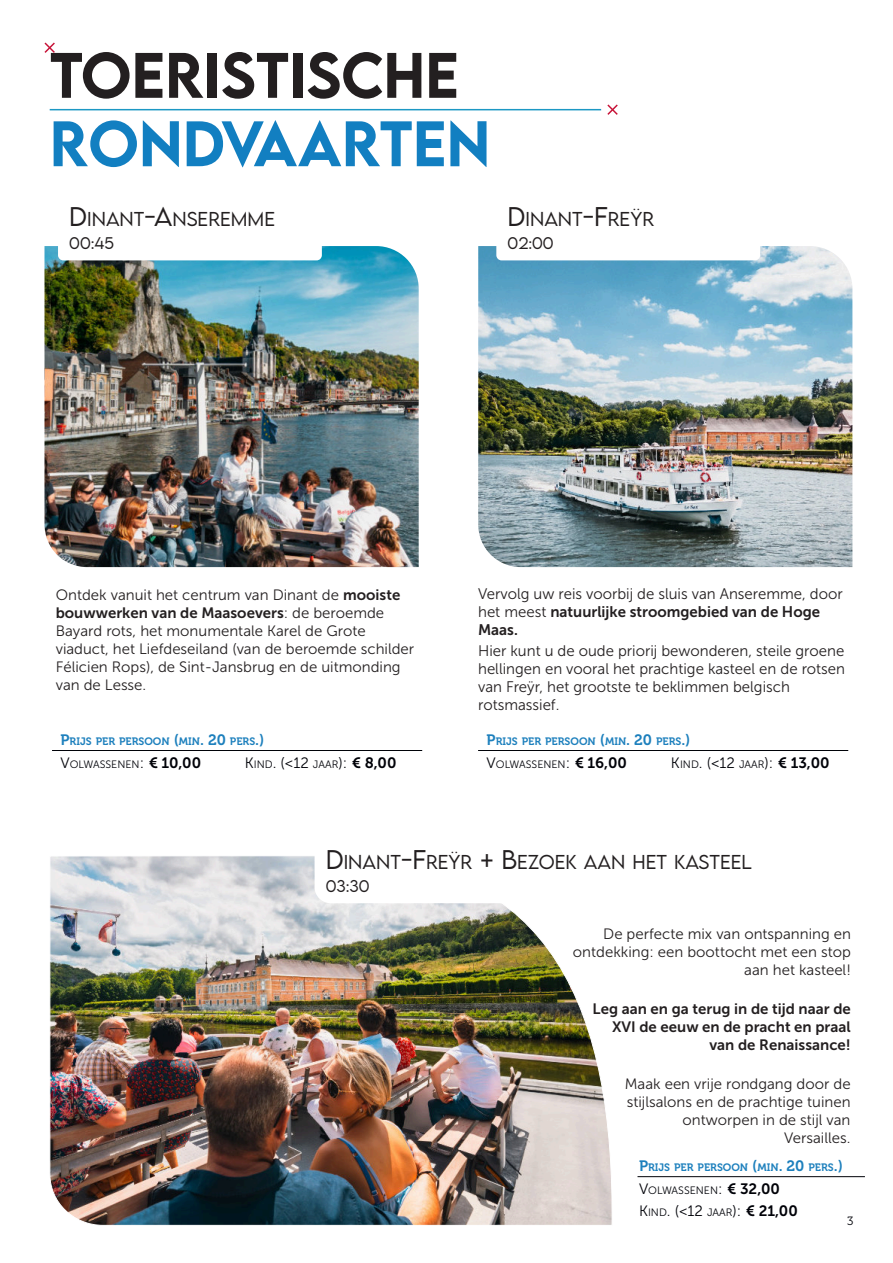
<style>
.page{position:relative;width:893px;height:1263px;background:#fff}
.page>*{position:absolute;margin:0;border:0;box-sizing:border-box;transform-origin:0 0}
.t1{font:500 57px "LEMONMILK";color:#231f20}
.t2{font:500 57px "LEMONMILK";color:#127fc1}
.t3{font:300 17.85px "LEMONMILK";color:#231f20}
.t4{font:15.3px/18px "Museo Sans 300";color:#231f20}
.t5{font:15.3px/18px "Museo Sans 700";color:#231f20}
.t6{font:15px/18px "Museo Sans 300";color:#231f20;text-align:right}
.t7{font:15px/18px "Museo Sans 700";color:#231f20;text-align:right}
.t8{font:15px "Museo Sans 300";color:#000208}
.t9{font:300 15px "LEMONMILK";color:#231f20}
.t10{font:12px "Museo 300";color:#000208}
.t11{font:10.65px "Museo 700";color:#1d80bd}
.t12{font:10.65px "Museo Sans 300";color:#000208}
.s1{font-size:24px}
.s2{font-family:"Museo Sans 700"}
.s3{font-family:"Museo Sans 300"}
.s4{font-size:15px}
.s5{font-family:"Museo Sans 700";font-size:15px}
.s6{font-size:10.65px}
</style>
<div class="page">
<hr style="left:50px;top:109px;width:551px;height:1px;background:#1c98c4">
<svg style="left:607px;top:104px;width:11px;height:11px"></svg>
<svg style="left:44px;top:43px;width:11px;height:10px"></svg>
<img style="left:478px;top:246px;width:374px;height:321px">
<img style="left:44px;top:246px;width:375px;height:321px">
<div style="left:58px;top:239px;width:264px;height:21px;background:#fff;border-radius:5px"></div>
<div style="left:496px;top:239px;width:264px;height:21px;background:#fff;border-radius:5px"></div>
<img style="left:49px;top:856px;width:563px;height:370px">
<hr style="left:637px;top:1176px;width:228px;height:1px;background:#000208">
<div style="left:315px;top:838px;width:263px;height:65px;background:#fff;border-radius:16px"></div>
<hr style="left:478px;top:750px;width:370px;height:1px;background:#000208">
<hr style="left:52px;top:750px;width:370px;height:1px;background:#000208">
<h1 class="t1" style="left:50px;top:36px;width:411px">TOERiSTiSCHE</h1>
<h1 class="t2" style="left:50px;top:105px;width:442px">RONDVAARTEN</h1>
<p class="t3" style="left:69px;top:207px;width:207px"><span class="s1">D</span>INANT<span class="s1">-A</span>NSEREMME</p>
<p class="t9" style="left:69px;top:233px;width:46px">00:45</p>
<p class="t3" style="left:508px;top:207px;width:148px"><span class="s1">D</span>INANT<span class="s1">-F</span>REÿR</p>
<p class="t9" style="left:508px;top:233px;width:48px">02:00</p>
<p class="t6" style="left:56px;top:587px;width:346px">Ontdek vanuit het centrum van Dinant de <span class="s2">mooiste</span></p>
<p class="t7" style="left:56px;top:605px;width:330px">bouwwerken van de Maasoevers<span class="s3">: de beroemde</span></p>
<p class="t6" style="left:56px;top:623px;width:360px;text-align:left">Bayard rots, het monumentale Karel de Grote viaduct, het Liefdeseiland (van de beroemde schilder Félicien Rops), de Sint-Jansbrug en de uitmonding van de Lesse.</p>
<p class="t11" style="left:61px;top:737px;width:205px"><span class="s4">P</span>RIJS PER PERSOON <span class="s4">(</span>MIN<span class="s4">. 20</span> PERS<span class="s4">.)</span></p>
<p class="t12" style="left:61px;top:759px;width:142px"><span class="s4">V</span>OLWASSENEN<span class="s4">:</span> <span class="s5">€ 10,00</span></p>
<p class="t8" style="left:245px;top:756px;width:153px">K<span class="s6">IND</span>. (&lt;12 <span class="s6">JAAR</span>): <span class="s2">€ 8,00</span></p>
<p class="t4" style="left:478px;top:587px;width:366px">Vervolg uw reis voorbij de sluis van Anseremme, door</p>
<p class="t5" style="left:478px;top:605px;width:344px"><span class="s3">het meest</span> natuurlijke stroomgebied van de Hoge<br>Maas.</p>
<p class="t4" style="left:478px;top:644px;width:369px">Hier kunt u de oude priorij bewonderen, steile groene hellingen en vooral het prachtige kasteel en de rotsen van Freÿr, het grootste te beklimmen belgisch rotsmassief.</p>
<p class="t11" style="left:487px;top:737px;width:205px"><span class="s4">P</span>RIJS PER PERSOON <span class="s4">(</span>MIN<span class="s4">. 20</span> PERS<span class="s4">.)</span></p>
<p class="t12" style="left:487px;top:759px;width:142px"><span class="s4">V</span>OLWASSENEN<span class="s4">:</span> <span class="s5">€ 16,00</span></p>
<p class="t8" style="left:671px;top:756px;width:160px">K<span class="s6">IND</span>. (&lt;12 <span class="s6">JAAR</span>): <span class="s2">€ 13,00</span></p>
<p class="t3" style="left:326px;top:849px;width:428px"><span class="s1">D</span>INANT<span class="s1">-F</span>REÿR <span class="s1">+ B</span>EZOEK AAN HET KASTEEL</p>
<p class="t9" style="left:326px;top:875px;width:45px">03:30</p>
<p class="t6" style="left:573px;top:926px;width:280px">De perfecte mix van ontspanning en ontdekking: een boottocht met een stop aan het kasteel!</p>
<p class="t7" style="left:593px;top:1001px;width:260px">Leg aan en ga terug in de tijd naar de<br>XVI de eeuw en de pracht en praal van de Renaissance!</p>
<p class="t6" style="left:625px;top:1076px;width:227px">Maak een vrije rondgang door de stijlsalons en de prachtige tuinen ontworpen in de stijl van<br>Versailles.</p>
<p class="t11" style="left:639px;top:1163px;width:205px"><span class="s4">P</span>RIJS PER PERSOON <span class="s4">(</span>MIN<span class="s4">. 20</span> PERS<span class="s4">.)</span></p>
<p class="t12" style="left:639px;top:1186px;width:143px"><span class="s4">V</span>OLWASSENEN<span class="s4">:</span> <span class="s5">€ 32,00</span></p>
<p class="t8" style="left:639px;top:1205px;width:160px">K<span class="s6">IND</span>. (&lt;12 <span class="s6">JAAR</span>): <span class="s2">€ 21,00</span></p>
<p class="t10" style="left:847px;top:1216px;width:8px">3</p>
</div>
